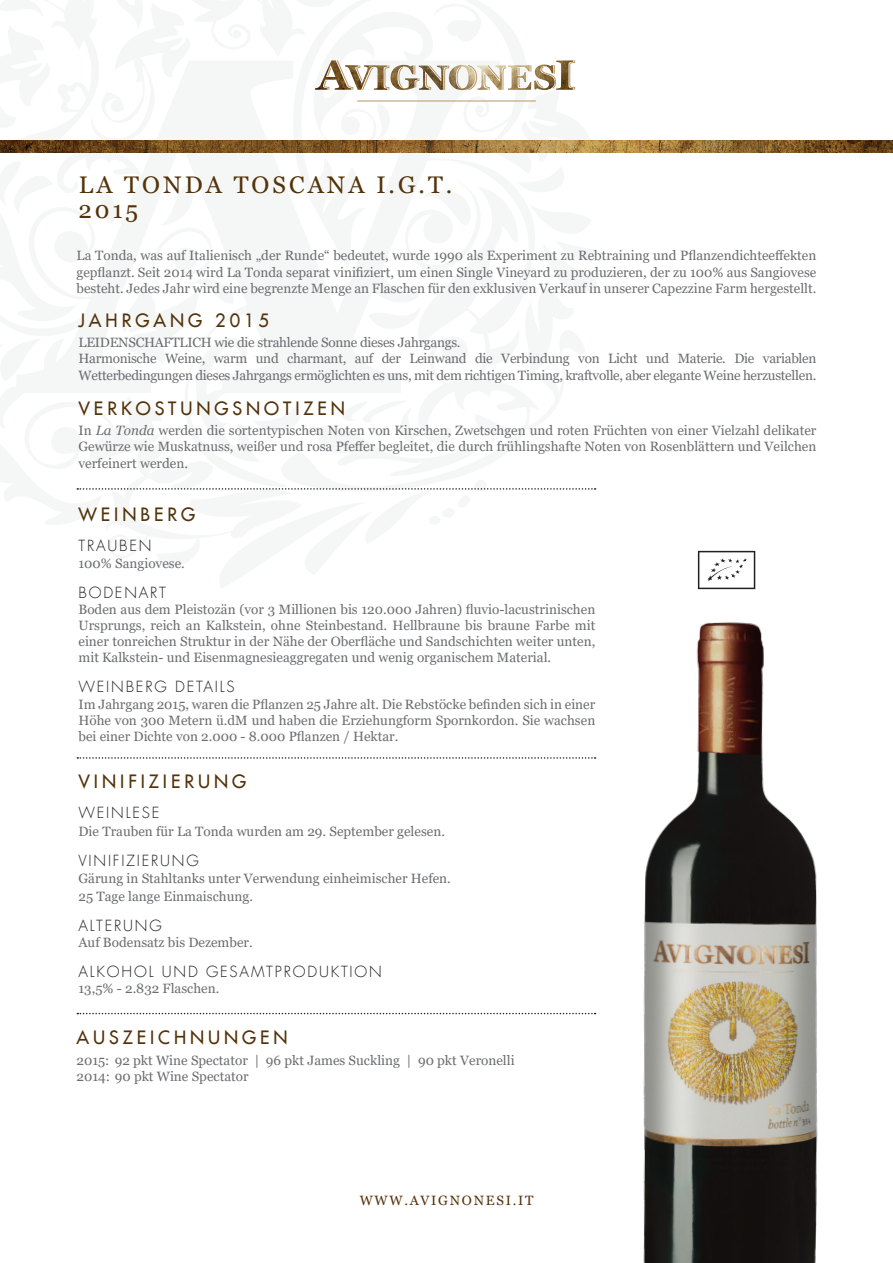
<style>
.page{position:relative;width:893px;height:1263px;background:#fff}
.page>*{position:absolute;margin:0;border:0;box-sizing:border-box;transform-origin:0 0}
.t1{font:24px/25.5px "Georgia";letter-spacing:.13em;color:#53330a}
.t2{font:18px "Futura LT";letter-spacing:.22em;color:#53330a}
.t3{font:300 15px "Futura LT";letter-spacing:.12em;color:#231f20}
.t4{font:13.5px/16.2px "Georgia";color:#6c6d70;text-align:justify}
.t5{font:13.5px/16.2px "Georgia";letter-spacing:-.02em;color:#6c6d70}
.t6{font:13.5px "Georgia";letter-spacing:.13em;color:#53330a}
.s1{font-style:italic}
</style>
<div class="page">
<svg style="left:77px;top:757px;width:519px;height:2px"></svg>
<svg style="left:77px;top:488px;width:519px;height:2px"></svg>
<svg style="left:77px;top:1013px;width:519px;height:1px"></svg>
<img style="left:0;top:140px;width:893px;height:13px">
<img style="left:315px;top:60px;width:254px;height:30px">
<svg style="left:384px;top:65px;width:5px;height:25px"></svg>
<svg style="left:324px;top:68px;width:7px;height:22px"></svg>
<svg style="left:337px;top:60px;width:37px;height:30px"></svg>
<svg style="left:398px;top:67px;width:5px;height:21px"></svg>
<svg style="left:468px;top:65px;width:9px;height:25px"></svg>
<svg style="left:569px;top:60px;width:6px;height:30px"></svg>
<svg style="left:414px;top:65px;width:5px;height:23px"></svg>
<svg style="left:426px;top:65px;width:23px;height:25px"></svg>
<svg style="left:484px;top:65px;width:22px;height:25px"></svg>
<svg style="left:457px;top:67px;width:4px;height:21px"></svg>
<svg style="left:519px;top:68px;width:1px;height:19px"></svg>
<svg style="left:531px;top:65px;width:25px;height:24px"></svg>
<hr style="left:357px;top:101px;width:179px;height:1px;background:#b99764">
<svg style="left:698px;top:551px;width:57px;height:38px"></svg>
<img style="left:643px;top:622px;width:175px;height:641px">
<h1 class="t1" style="left:79px;top:172px;width:375px">LA TONDA TOSCANA I.G.T.<br>2015</h1>
<p class="t4" style="left:77px;top:248px;width:741px">La Tonda, was auf Italienisch „der Runde“ bedeutet, wurde 1990 als Experiment zu Rebtraining und Pflanzendichteeffekten gepflanzt. Seit 2014 wird La Tonda separat vinifiziert, um einen Single Vineyard zu produzieren, der zu 100% aus Sangiovese besteht. Jedes Jahr wird eine begrenzte Menge an Flaschen für den exklusiven Verkauf in unserer Capezzine Farm hergestellt.</p>
<h2 class="t2" style="left:79px;top:308px;width:192px">JAHRGANG 2015</h2>
<p class="t5" style="left:79px;top:335px;width:739px">LEIDENSCHAFTLICH wie die strahlende Sonne dieses Jahrgangs.<br>Harmonische Weine, warm und charmant, auf der Leinwand die Verbindung von Licht und Materie. Die variablen<br>Wetterbedingungen dieses Jahrgangs ermöglichten es uns, mit dem richtigen Timing, kraftvolle, aber elegante Weine herzustellen.</p>
<h2 class="t2" style="left:79px;top:396px;width:268px">VERKOSTUNGSNOTIZEN</h2>
<p class="t4" style="left:79px;top:423px;width:739px">In <span class="s1">La Tonda</span> werden die sortentypischen Noten von Kirschen, Zwetschgen und roten Früchten von einer Vielzahl delikater Gewürze wie Muskatnuss, weißer und rosa Pfeffer begleitet, die durch frühlingshafte Noten von Rosenblättern und Veilchen verfeinert werden.</p>
<h2 class="t2" style="left:79px;top:503px;width:118px">WEINBERG</h2>
<p class="t3" style="left:79px;top:537px;width:75px">TRAUBEN</p>
<p class="t4" style="left:79px;top:555px;width:108px">100% Sangiovese.</p>
<p class="t3" style="left:79px;top:583px;width:89px">BODENART</p>
<p class="t4" style="left:79px;top:601px;width:518px">Boden aus dem Pleistozän (vor 3 Millionen bis 120.000 Jahren) fluvio-lacustrinischen Ursprungs, reich an Kalkstein, ohne Steinbestand. Hellbraune bis braune Farbe mit einer tonreichen Struktur in der Nähe der Oberfläche und Sandschichten weiter unten, mit Kalkstein- und Eisenmagnesieaggregaten und wenig organischem Material.</p>
<p class="t3" style="left:79px;top:678px;width:158px">WEINBERG DETAILS</p>
<p class="t4" style="left:79px;top:696px;width:518px">Im Jahrgang 2015, waren die Pflanzen 25 Jahre alt. Die Rebstöcke befinden sich in einer Höhe von 300 Metern ü.dM und haben die Erziehungform Spornkordon. Sie wachsen bei einer Dichte von 2.000 - 8.000 Pflanzen / Hektar.</p>
<h2 class="t2" style="left:79px;top:770px;width:169px">VINIFIZIERUNG</h2>
<p class="t3" style="left:79px;top:804px;width:82px">WEINLESE</p>
<p class="t4" style="left:79px;top:824px;width:368px">Die Trauben für La Tonda wurden am 29. September gelesen.</p>
<p class="t3" style="left:79px;top:852px;width:122px">VINIFIZIERUNG</p>
<p class="t4" style="left:79px;top:869px;width:374px;line-height:18px">Gärung in Stahltanks unter Verwendung einheimischer Hefen.<br>25 Tage lange Einmaischung.</p>
<p class="t3" style="left:79px;top:916px;width:85px">ALTERUNG</p>
<p class="t4" style="left:79px;top:934px;width:176px">Auf Bodensatz bis Dezember.</p>
<p class="t3" style="left:79px;top:962px;width:305px">ALKOHOL UND GESAMTPRODUKTION</p>
<p class="t4" style="left:79px;top:980px;width:142px">13,5% - 2.832 Flaschen.</p>
<h2 class="t2" style="left:77px;top:1026px;width:213px">AUSZEICHNUNGEN</h2>
<p class="t4" style="left:77px;top:1052px;width:440px">2015: 92 pkt Wine Spectator | 96 pkt James Suckling | 90 pkt Veronelli<br>2014: 90 pkt Wine Spectator</p>
<p class="t6" style="left:360px;top:1192px;width:175px">WWW.AVIGNONESI.IT</p>
</div>
